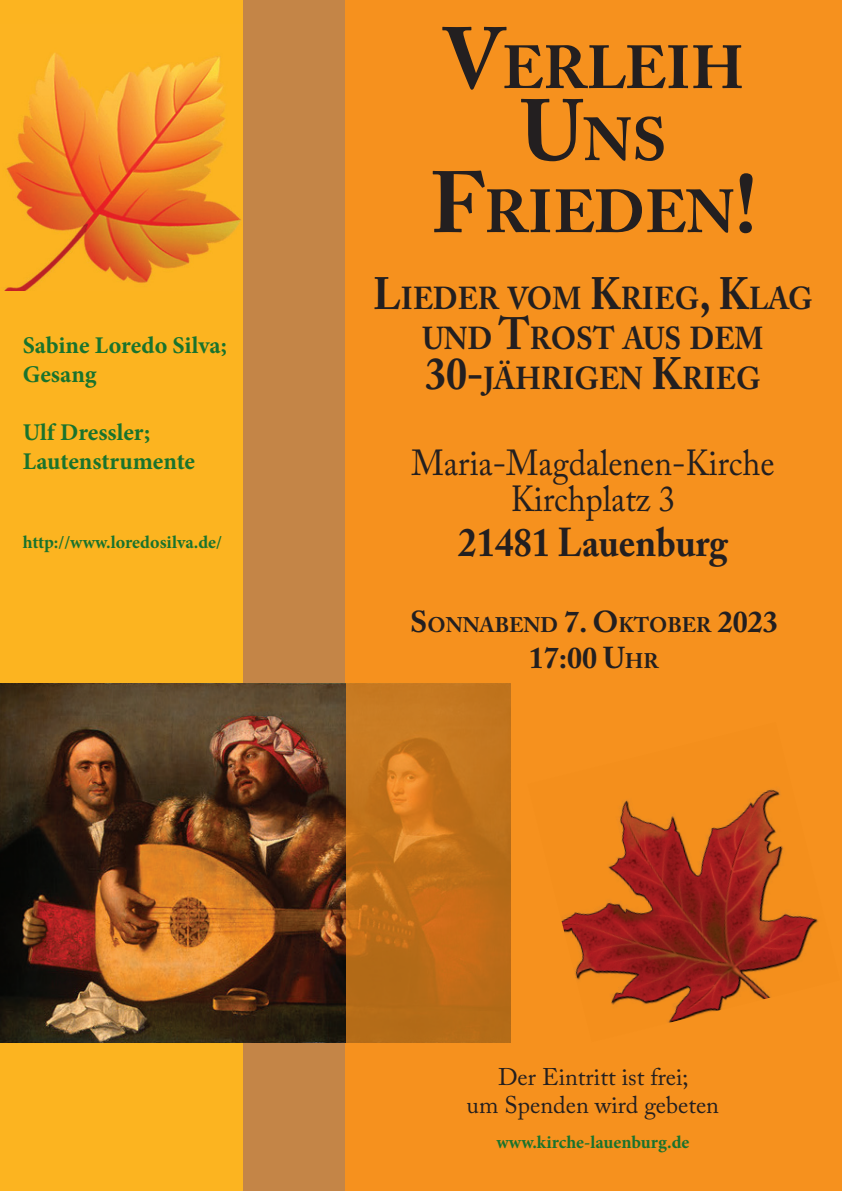
<style>
.page{position:relative;width:842px;height:1191px;background:#fff}
.page>*{position:absolute;margin:0;border:0;box-sizing:border-box;transform-origin:0 0}
.t1{font:700 60.2px/72px "Adobe Caslon Pro";letter-spacing:-.01em;color:#231f20;text-align:center}
.t2{font:700 40px "Adobe Caslon Pro";color:#231f20;scale:.92 1}
.t3{font:36px/36px "Adobe Caslon Pro";color:#231f20;text-align:center;scale:.92 1}
.t4{font:700 31.5px/40px "Adobe Caslon Pro";color:#231f20;text-align:center;scale:.93 1}
.t5{font:700 30px "Adobe Caslon Pro";color:#231f20}
.t6{font:700 24px/28.8px "Minion Pro";color:#19732d}
.t7{font:24px/28.8px "Adobe Caslon Pro";color:#231f20;text-align:center}
.t8{font:700 21px "Adobe Caslon Pro";color:#231f20}
.t9{font:700 18px "Minion Pro";color:#19732d}
.s1{font-size:86px}
.s2{font-size:45px}
.s3{font-size:30px}
.s4{font-size:21px}
</style>
<div class="page">
<div style="left:210px;top:0;width:173px;height:1191px;background:#c48547"></div>
<div style="left:346px;top:0;width:496px;height:1191px;background:#f6911e"></div>
<img style="left:242px;top:683px;width:268px;height:359px">
<svg style="left:0;top:0;width:242px;height:1191px;background:#c38720"></svg>
<img style="left:0;top:25px;width:241px;height:266px">
<img style="left:561px;top:789px;width:257px;height:234px">
<p class="t6" style="left:23px;top:331px;width:206px">Sabine Loredo Silva;<br>Gesang</p>
<p class="t6" style="left:23px;top:417px;width:174px">Ulf Dressler;<br>Lautenstrumente</p>
<p class="t9" style="left:23px;top:529px;width:201px">http://www.loredosilva.de/</p>
<h1 class="t1" style="left:430px;top:31px;width:328px"><span class="s1">V</span>ERLEIH<br><span class="s1">U</span>NS<br><span class="s1">F</span>RIEDEN<span class="s1">!</span></h1>
<h3 class="t4" style="left:373px;top:278px;width:474px"><span class="s2">L</span>IEDER VOM <span class="s2">K</span>RIEG<span class="s2">, K</span>LAG<br>UND <span class="s2">T</span>ROST AUS DEM<br><span class="s2">30-</span>JÄHRIGEN <span class="s2">K</span>RIEG</h3>
<h3 class="t3" style="left:411px;top:445px;width:396px">Maria-Magdalenen-Kirche<br>Kirchplatz 3</h3>
<h2 class="t2" style="left:458px;top:518px;width:294px">21481 Lauenburg</h2>
<p class="t8" style="left:410px;top:612px;width:369px"><span class="s3">S</span>ONNABEND <span class="s3">7. O</span>KTOBER <span class="s3">2023</span></p>
<p class="t5" style="left:529px;top:640px;width:132px">17:00 U<span class="s4">HR</span></p>
<p class="t7" style="left:467px;top:1061px;width:254px">Der Eintritt ist frei;<br>um Spenden wird gebeten</p>
<p class="t9" style="left:496px;top:1129px;width:194px">www.kirche-lauenburg.de</p>
</div>
